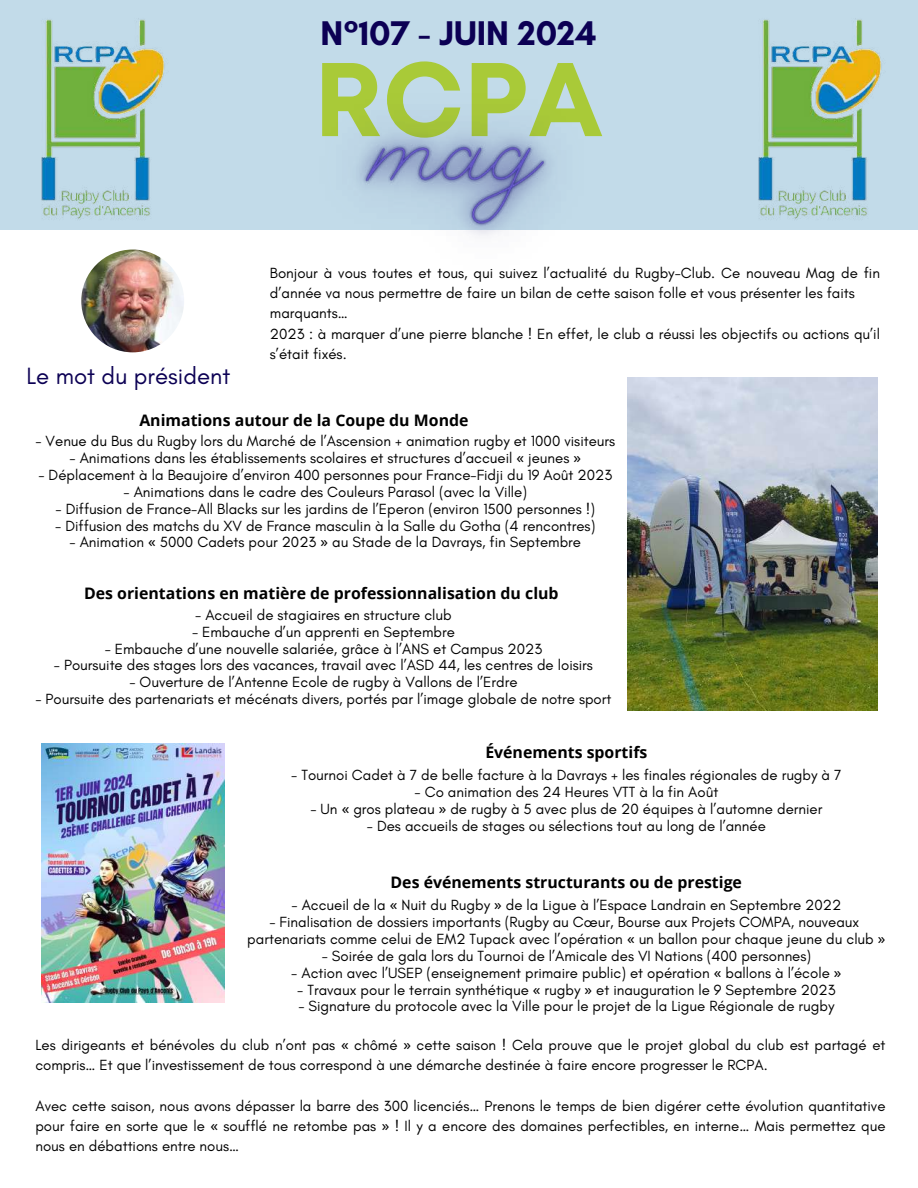
<style>
.page{position:relative;width:918px;height:1188px;background:#fff}
.page>*{position:absolute;margin:0;border:0;box-sizing:border-box;transform-origin:0 0}
.t1{font:700 104.4px "Mont";color:#a9ca38}
.t2{font:700 34.95px "Glacial Indifference";color:#0c0054}
.t3{font:24px "Glacial Indifference";color:#0c0054}
.t4{font:700 15.9px "Open Sans";color:#000}
.t5{font:15px/20.2px "Glacial Indifference";color:#000}
.s1{font-family:"Noto Sans"}
</style>
<div class="page">
<div style="left:0;top:0;width:918px;height:230px;background:#c2dbe9"></div>
<img style="left:41px;top:18px;width:124px;height:201px">
<img style="left:81px;top:250px;width:103px;height:102px;border-radius:50%">
<img style="left:758px;top:18px;width:124px;height:201px">
<img style="left:41px;top:743px;width:183px;height:259px">
<img style="left:628px;top:377px;width:250px;height:333px">
<img style="left:356px;top:131px;width:197px;height:105px">
<h2 class="t2" style="left:321px;top:12px;width:277px">N°107 - JUIN 2024</h2>
<h1 class="t1" style="left:314px;top:60px;width:291px">RCPA</h1>
<h3 class="t3" style="left:26px;top:361px;width:205px">Le mot du président</h3>
<p class="t5" style="left:270px;top:263px;width:612px">Bonjour à vous toutes et tous, qui suivez l’actualité du Rugby-Club. Ce nouveau Mag de fin d’année va nous permettre de faire un bilan de cette saison folle et vous présenter les faits marquants…<br>2023 : à marquer d’une pierre blanche ! En effet, le club a réussi les objectifs ou actions qu’il s’était fixés.</p>
<p class="t4" style="left:139px;top:409px;width:331px">Animations autour de la Coupe du Monde</p>
<p class="t5" style="left:35px;top:431px;width:581px">- Venue du Bus du Rugby lors du Marché de l’Ascension + animation rugby et 1000 visiteurs</p>
<p class="t5" style="left:70px;top:448px;width:513px">- Animations dans les établissements scolaires et structures d’accueil <span class="s1">«</span> jeunes <span class="s1">»</span></p>
<p class="t5" style="left:38px;top:465px;width:575px">- Déplacement à la Beaujoire d’environ 400 personnes pour France-Fidji du 19 Août 2023</p>
<p class="t5" style="left:124px;top:481px;width:405px">- Animations dans le cadre des Couleurs Parasol (avec la Ville)</p>
<p class="t5" style="left:56px;top:498px;width:541px">- Diffusion de France-All Blacks sur les jardins de l’Eperon (environ 1500 personnes !)</p>
<p class="t5" style="left:55px;top:515px;width:541px">- Diffusion des matchs du XV de France masculin à la Salle du Gotha (4 rencontres)</p>
<p class="t5" style="left:69px;top:532px;width:513px">- Animation <span class="s1">«</span> 5000 Cadets pour 2023 <span class="s1">»</span> au Stade de la Davrays, fin Septembre</p>
<p class="t4" style="left:84px;top:582px;width:476px">Des orientations en matière de professionnalisation du club</p>
<p class="t5" style="left:195px;top:604px;width:258px">- Accueil de stagiaires en structure club</p>
<p class="t5" style="left:192px;top:621px;width:264px">- Embauche d’un apprenti en Septembre</p>
<p class="t5" style="left:105px;top:638px;width:439px">- Embauche d’une nouvelle salariée, grâce à l’ANS et Campus 2023</p>
<p class="t5" style="left:54px;top:655px;width:540px">- Poursuite des stages lors des vacances, travail avec l’ASD 44, les centres de loisirs</p>
<p class="t5" style="left:129px;top:672px;width:390px">- Ouverture de l’Antenne Ecole de rugby à Vallons de l’Erdre</p>
<p class="t5" style="left:35px;top:689px;width:578px">- Poursuite des partenariats et mécénats divers, portés par l’image globale de notre sport</p>
<p class="t4" style="left:485px;top:741px;width:164px">Événements sportifs</p>
<p class="t5" style="left:291px;top:765px;width:552px">- Tournoi Cadet à 7 de belle facture à la Davrays + les finales régionales de rugby à 7</p>
<p class="t5" style="left:415px;top:781px;width:305px">- Co animation des 24 Heures VTT à la fin Août</p>
<p class="t5" style="left:310px;top:798px;width:514px">- Un <span class="s1">«</span> gros plateau <span class="s1">»</span> de rugby à 5 avec plus de 20 équipes à l’automne dernier</p>
<p class="t5" style="left:367px;top:815px;width:401px">- Des accueils de stages ou sélections tout au long de l’année</p>
<p class="t4" style="left:391px;top:871px;width:353px">Des événements structurants ou de prestige</p>
<p class="t5" style="left:291px;top:895px;width:551px">- Accueil de la <span class="s1">«</span> Nuit du Rugby <span class="s1">»</span> de la Ligue à l’Espace Landrain en Septembre 2022</p>
<p class="t5" style="left:247px;top:913px;width:640px;line-height:16.8px;text-align:center">- Finalisation de dossiers importants (Rugby au Cœur, Bourse aux Projets COMPA, nouveaux partenariats comme celui de EM2 Tupack avec l’opération <span class="s1">«</span> un ballon pour chaque jeune du club <span class="s1">»</span></p>
<p class="t5" style="left:322px;top:945px;width:491px">- Soirée de gala lors du Tournoi de l’Amicale des VI Nations (400 personnes)</p>
<p class="t5" style="left:291px;top:962px;width:552px">- Action avec l’USEP (enseignement primaire public) et opération <span class="s1">«</span> ballons à l’école <span class="s1">»</span></p>
<p class="t5" style="left:297px;top:979px;width:540px">- Travaux pour le terrain synthétique <span class="s1">«</span> rugby <span class="s1">»</span> et inauguration le 9 Septembre 2023</p>
<p class="t5" style="left:298px;top:996px;width:538px">- Signature du protocole avec la Ville pour le projet de la Ligue Régionale de rugby</p>
<p class="t5" style="left:35px;top:1035px;width:852px">Les dirigeants et bénévoles du club n’ont pas <span class="s1">«</span> chômé <span class="s1">»</span> cette saison ! Cela prouve que le projet global du club est partagé et compris… Et que l’investissement de tous correspond à une démarche destinée à faire encore progresser le RCPA.</p>
<p class="t5" style="left:35px;top:1095px;width:852px;text-align:justify">Avec cette saison, nous avons dépasser la barre des 300 licenciés… Prenons le temps de bien digérer cette évolution quantitative pour faire en sorte que le <span class="s1">«</span> soufflé ne retombe pas <span class="s1">»</span> ! Il y a encore des domaines perfectibles, en interne… Mais permettez que nous en débattions entre nous…</p>
</div>
